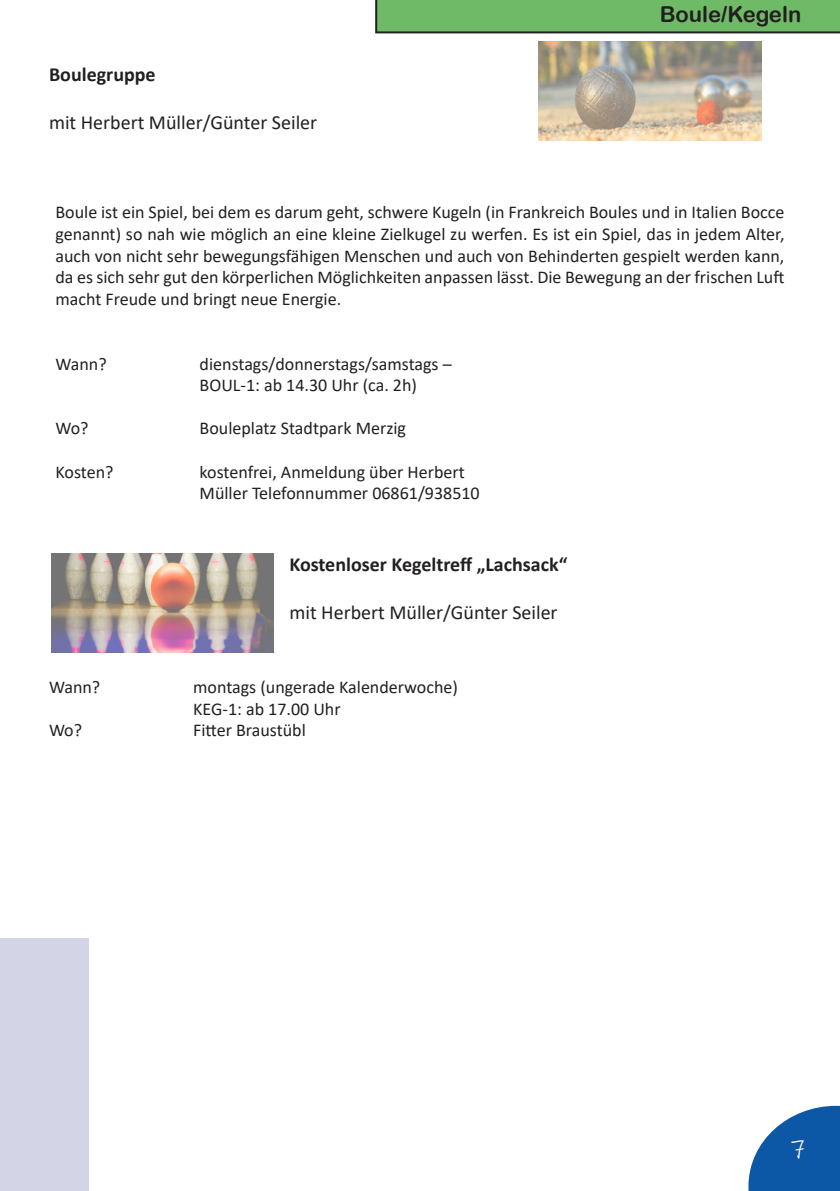
<style>
.page{position:relative;width:840px;height:1191px;background:#fff}
.page>*{position:absolute;margin:0;border:0;box-sizing:border-box;transform-origin:0 0}
.t1{font:26px "Ink Free";color:#fff}
.t2{font:22px "Arial Rounded MT Bold";color:#231f20}
.t3{font:20px "Calibri";color:#231f20}
.t4{font:700 20px "Calibri";color:#231f20}
.t5{font:18px/21.6px "Calibri";color:#231f20;text-align:justify}
</style>
<div class="page">
<svg style="left:748px;top:1105px;width:91px;height:86px"></svg>
<div style="left:0;top:938px;width:89px;height:253px;background:#d4d4e7"></div>
<img style="left:538px;top:42px;width:222px;height:98px">
<div style="left:375px;top:0;width:464px;height:33px;background:#6eba66"></div>
<img style="left:51px;top:554px;width:223px;height:98px">
<p class="t4" style="left:49px;top:60px;width:108px">Boulegruppe</p>
<p class="t3" style="left:49px;top:108px;width:269px">mit Herbert Müller/Günter Seiler</p>
<p class="t2" style="left:659px;top:1px;width:143px">Boule/Kegeln</p>
<p class="t5" style="left:55px;top:201px;width:730px">Boule ist ein Spiel, bei dem es darum geht, schwere Kugeln (in Frankreich Boules und in Italien Bocce genannt) so nah wie möglich an eine kleine Zielkugel zu werfen. Es ist ein Spiel, das in jedem Alter, auch von nicht sehr bewegungsfähigen Menschen und auch von Behinderten gespielt werden kann, da es sich sehr gut den körperlichen Möglichkeiten anpassen lässt. Die Bewegung an der frischen Luft macht Freude und bringt neue Energie.</p>
<p class="t5" style="left:55px;top:352px;width:53px">Wann?</p>
<p class="t5" style="left:199px;top:352px;width:253px">dienstags/donnerstags/samstags –</p>
<p class="t5" style="left:199px;top:374px;width:219px">BOUL-1: ab 14.30 Uhr (ca. 2h)</p>
<p class="t5" style="left:55px;top:417px;width:35px">Wo?</p>
<p class="t5" style="left:199px;top:417px;width:208px">Bouleplatz Stadtpark Merzig</p>
<p class="t5" style="left:55px;top:460px;width:59px">Kosten?</p>
<p class="t5" style="left:199px;top:460px;width:266px">kostenfrei, Anmeldung über Herbert</p>
<p class="t5" style="left:199px;top:482px;width:281px">Müller Telefonnummer 06861/938510</p>
<p class="t4" style="left:289px;top:550px;width:279px">Kostenloser Kegeltreff „Lachsack“</p>
<p class="t3" style="left:289px;top:598px;width:269px">mit Herbert Müller/Günter Seiler</p>
<p class="t5" style="left:49px;top:675px;width:53px">Wann?</p>
<p class="t5" style="left:193px;top:675px;width:266px">montags (ungerade Kalenderwoche)</p>
<p class="t5" style="left:193px;top:697px;width:149px">KEG-1: ab 17.00 Uhr</p>
<p class="t5" style="left:49px;top:719px;width:35px">Wo?</p>
<p class="t5" style="left:193px;top:719px;width:114px">Fitter Braustübl</p>
<h1 class="t1" style="left:790px;top:1130px;width:17px">7</h1>
</div>
